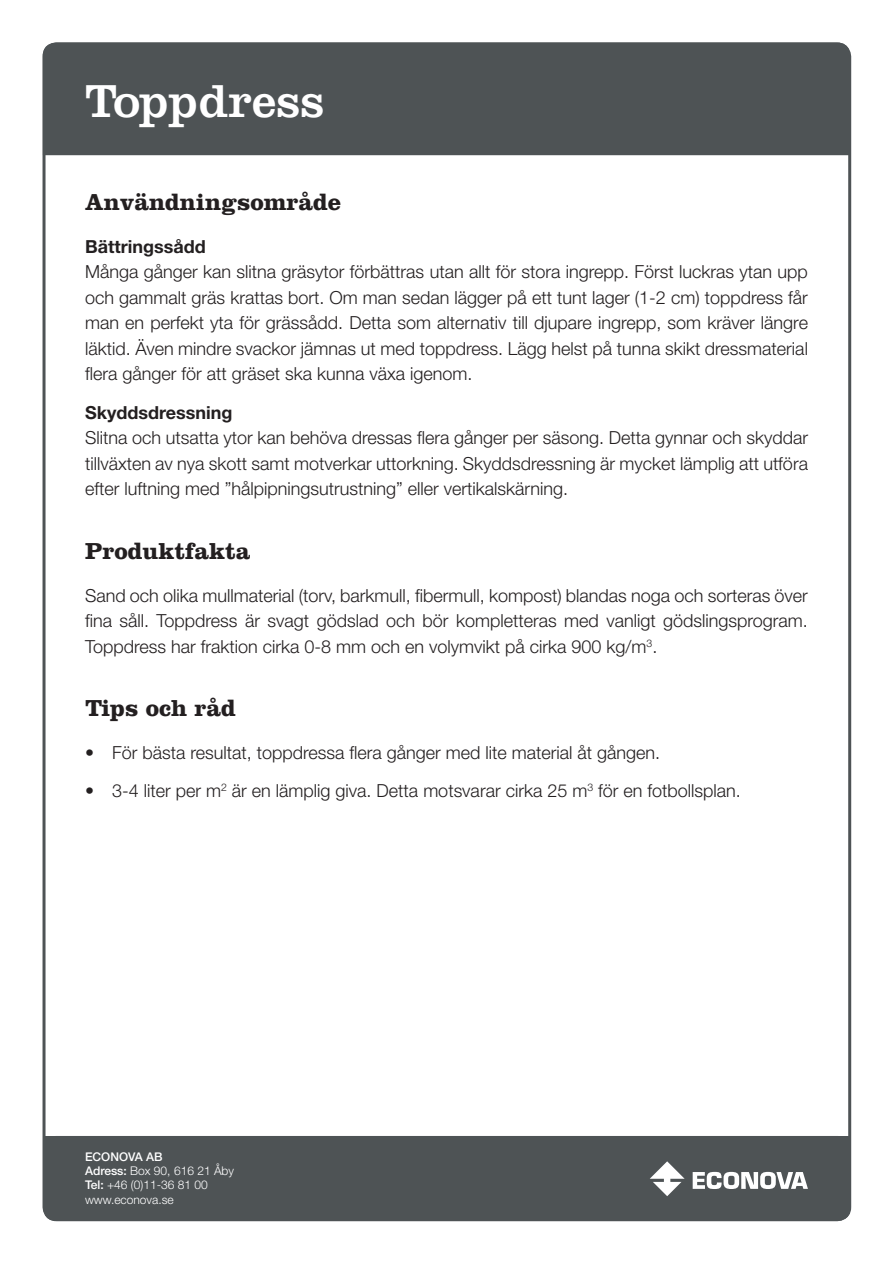
<style>
.page{position:relative;width:893px;height:1263px;background:#fff}
.page>*{position:absolute;margin:0;border:0;box-sizing:border-box;transform-origin:0 0}
.t1{font:48px "Clarendon LT Std";color:#fff}
.t2{font:700 24px "Clarendon LT Std";color:#231f20}
.t3{font:300 18px/25.5px "Helvetica Neue LT Std";color:#231f20;text-align:justify}
.t4{font:700 18px "Helvetica Neue LT Std";color:#231f20}
.t5{font:300 12px/14.4px "Helvetica Neue LT Std";color:#fff}
.s1{font-weight:500}
</style>
<div class="page">
<div style="left:43px;top:1136px;width:807px;height:85px;background:#4e5355;border-radius:13px"></div>
<svg style="left:650px;top:1161px;width:35px;height:35px"></svg>
<svg style="left:693px;top:1172px;width:115px;height:17px"></svg>
<div style="left:43px;top:43px;width:807px;height:112px;background:#4e5355"></div>
<h1 class="t1" style="left:85px;top:73px;width:241px">Toppdress</h1>
<h2 class="t2" style="left:85px;top:188px;width:258px">Användningsområde</h2>
<p class="t4" style="left:85px;top:235px;width:122px">Bättringssådd</p>
<p class="t3" style="left:85px;top:259px;width:724px">Många gånger kan slitna gräsytor förbättras utan allt för stora ingrepp. Först luckras ytan upp och gammalt gräs krattas bort. Om man sedan lägger på ett tunt lager (1-2 cm) toppdress får man en perfekt yta för grässådd. Detta som alternativ till djupare ingrepp, som kräver längre läktid. Även mindre svackor jämnas ut med toppdress. Lägg helst på tunna skikt dressmaterial flera gånger för att gräset ska kunna växa igenom.</p>
<p class="t4" style="left:85px;top:401px;width:149px">Skyddsdressning</p>
<p class="t3" style="left:85px;top:425px;width:724px">Slitna och utsatta ytor kan behöva dressas flera gånger per säsong. Detta gynnar och skyddar tillväxten av nya skott samt motverkar uttorkning. Skyddsdressning är mycket lämplig att utföra efter luftning med ”hålpipningsutrustning” eller vertikalskärning.</p>
<h2 class="t2" style="left:85px;top:536px;width:167px">Produktfakta</h2>
<p class="t3" style="left:85px;top:582px;width:724px">Sand och olika mullmaterial (torv, barkmull, fibermull, kompost) blandas noga och sorteras över fina såll. Toppdress är svagt gödslad och bör kompletteras med vanligt gödslingsprogram.<br>Toppdress har fraktion cirka 0-8 mm och en volymvikt på cirka 900 kg/m<sup>3</sup>.</p>
<h2 class="t2" style="left:85px;top:694px;width:152px">Tips och råd</h2>
<p class="t3" style="left:85px;top:739px;width:577px">• För bästa resultat, toppdressa flera gånger med lite material åt gången.</p>
<p class="t3" style="left:85px;top:777px;width:657px">• 3-4 liter per m<sup>2</sup> är en lämplig giva. Detta motsvarar cirka 25 m<sup>3</sup> för en fotbollsplan.</p>
<p class="t5" style="left:85px;top:1149px;width:150px"><span class="s1">ECONOVA AB<br>Adress:</span> Box 90, 616 21 Åby<br><span class="s1">Tel:</span> +46 (0)11-36 81 00 www.econova.se</p>
</div>
